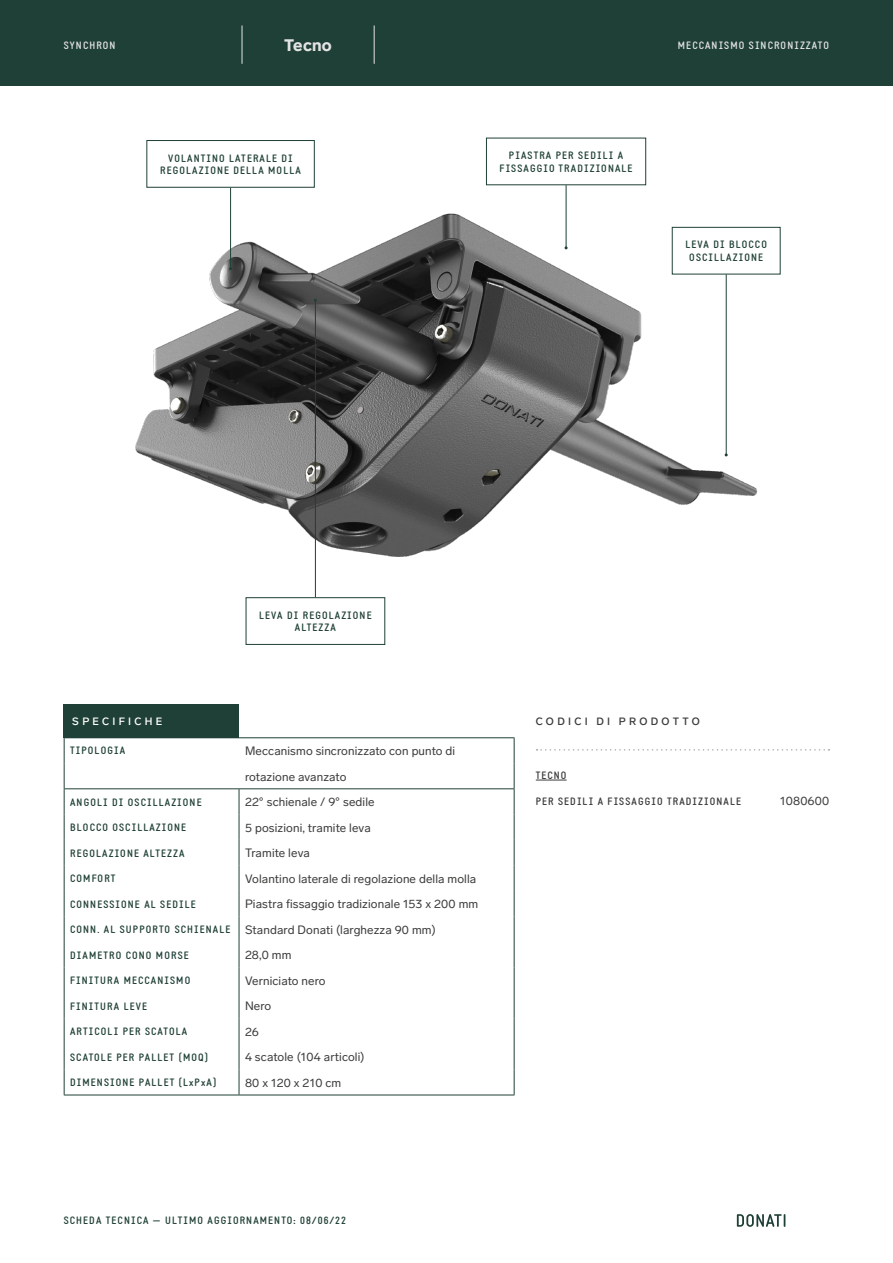
<style>
.page{position:relative;width:893px;height:1263px;background:#fff}
.page>*{position:absolute;margin:0;border:0;box-sizing:border-box;transform-origin:0 0}
.t1{font:900 16.5px "Lab Grotesque";letter-spacing:.015em;color:#e3e3e3}
.t2{font:12px/25.5px "Lab Grotesque";letter-spacing:.01em;color:#3c3c3b}
.t3{font:700 10.5px/12.6px "Static";letter-spacing:.1em;color:#1f4036;text-align:center}
.t4{font:700 10.5px "Static";letter-spacing:.1em;color:#3c3c3b}
.t5{font:700 10.5px "Static";letter-spacing:.1em;color:#e3e3e3}
.t6{font:500 10.5px "Lab Grotesque";letter-spacing:.32em;color:#3c3c3b}
.t7{font:500 10.5px "Lab Grotesque";letter-spacing:.31em;color:#fff}
.s1{font-family:"Static";font-weight:700;font-size:10.5px;color:#1f4036}
</style>
<div class="page">
<div style="left:0;top:0;width:893px;height:85px;background:#1f4036"></div>
<img style="left:135px;top:137px;width:643px;height:480px">
<hr style="left:315px;top:300px;width:1px;height:297px;background:#1f4036">
<hr style="left:566px;top:185px;width:1px;height:63px;background:#1f4036">
<hr style="left:230px;top:188px;width:1px;height:81px;background:#1f4036">
<div style="left:146px;top:140px;width:169px;height:48px;border:1px solid #1f4036"></div>
<hr style="left:726px;top:274px;width:1px;height:181px;background:#1f4036">
<div style="left:64px;top:704px;width:175px;height:33px;background:#1f4036"></div>
<hr style="left:536px;top:780px;width:31px;height:1px;background:#3c3c3b">
<hr style="left:64px;top:1094px;width:175px;height:1px;background:#1f4036">
<hr style="left:239px;top:1094px;width:275px;height:1px;background:#1f4036">
<svg style="left:239px;top:789px;width:1px;height:305px"></svg>
<hr style="left:64px;top:737px;width:175px;height:1px;background:#1f4036">
<hr style="left:239px;top:737px;width:275px;height:1px;background:#1f4036">
<svg style="left:64px;top:738px;width:1px;height:356px"></svg>
<svg style="left:514px;top:738px;width:1px;height:356px"></svg>
<hr style="left:64px;top:788px;width:175px;height:1px;background:#1f4036">
<hr style="left:239px;top:788px;width:275px;height:1px;background:#1f4036">
<svg style="left:536px;top:749px;width:293px;height:2px"></svg>
<hr style="left:242px;top:26px;width:1px;height:38px;background:#e3e3e3">
<hr style="left:374px;top:26px;width:1px;height:38px;background:#e3e3e3">
<div style="left:672px;top:227px;width:108px;height:47px;border:1px solid #1f4036"></div>
<div style="left:246px;top:597px;width:139px;height:48px;border:1px solid #1f4036"></div>
<svg style="left:737px;top:1214px;width:48px;height:13px"></svg>
<p class="t5" style="left:64px;top:39px;width:53px">SYNCHRON</p>
<h1 class="t1" style="left:284px;top:35px;width:49px">Tecno</h1>
<p class="t5" style="left:678px;top:39px;width:153px">MECCANISMO SINCRONIZZATO</p>
<p class="t3" style="left:160px;top:152px;width:142px">VOLANTINO LATERALE DI<br>REGOLAZIONE DELLA MOLLA</p>
<p class="t3" style="left:500px;top:149px;width:135px">PIASTRA PER SEDILI A<br>FISSAGGIO TRADIZIONALE</p>
<p class="t3" style="left:685px;top:239px;width:83px">LEVA DI BLOCCO<br>OSCILLAZIONE</p>
<p class="t7" style="left:72px;top:715px;width:92px">SPECIFICHE</p>
<p class="t3" style="left:259px;top:609px;width:114px">LEVA DI REGOLAZIONE<br>ALTEZZA</p>
<p class="t3" style="left:70px;top:745px;width:57px">TIPOLOGIA</p>
<p class="t2" style="left:245px;top:738px;width:212px">Meccanismo sincronizzato con punto di rotazione avanzato</p>
<p class="t3" style="left:70px;top:796px;width:133px">ANGOLI DI OSCILLAZIONE</p>
<p class="t2" style="left:245px;top:789px;width:131px">22° schienale / 9° sedile</p>
<p class="t3" style="left:70px;top:821px;width:118px">BLOCCO OSCILLAZIONE</p>
<p class="t2" style="left:245px;top:815px;width:127px">5 posizioni, tramite leva</p>
<p class="t3" style="left:70px;top:847px;width:116px">REGOLAZIONE ALTEZZA</p>
<p class="t2" style="left:245px;top:840px;width:66px">Tramite leva</p>
<p class="t3" style="left:70px;top:872px;width:47px">COMFORT</p>
<p class="t2" style="left:245px;top:866px;width:233px">Volantino laterale di regolazione della molla</p>
<p class="t3" style="left:70px;top:898px;width:127px">CONNESSIONE AL SEDILE</p>
<p class="t2" style="left:70px;top:891px;width:410px;text-indent:175px">Piastra fissaggio tradizionale 153 x 200 mm<br><span class="s1">CONN. AL SUPPORTO SCHIENALE</span> Standard Donati (larghezza 90 mm)</p>
<p class="t3" style="left:70px;top:949px;width:120px">DIAMETRO CONO MORSE</p>
<p class="t2" style="left:245px;top:942px;width:48px">28,0 mm</p>
<p class="t3" style="left:70px;top:974px;width:122px">FINITURA MECCANISMO</p>
<p class="t2" style="left:245px;top:968px;width:82px">Verniciato nero</p>
<p class="t3" style="left:70px;top:1000px;width:78px">FINITURA LEVE</p>
<p class="t2" style="left:245px;top:993px;width:28px">Nero</p>
<p class="t3" style="left:70px;top:1025px;width:119px">ARTICOLI PER SCATOLA</p>
<p class="t2" style="left:245px;top:1019px;width:15px">26</p>
<p class="t3" style="left:70px;top:1051px;width:139px">SCATOLE PER PALLET (MOQ)</p>
<p class="t2" style="left:245px;top:1044px;width:121px">4 scatole (104 articoli)</p>
<p class="t3" style="left:70px;top:1076px;width:148px">DIMENSIONE PALLET (LxPxA)</p>
<p class="t2" style="left:245px;top:1070px;width:98px">80 x 120 x 210 cm</p>
<p class="t3" style="left:64px;top:1215px;width:284px">SCHEDA TECNICA — ULTIMO AGGIORNAMENTO: 08/06/22</p>
<p class="t6" style="left:536px;top:715px;width:166px">CODICI DI PRODOTTO</p>
<p class="t4" style="left:536px;top:769px;width:32px">TECNO</p>
<p class="t4" style="left:536px;top:794px;width:207px">PER SEDILI A FISSAGGIO TRADIZIONALE</p>
<p class="t2" style="left:780px;top:788px;width:51px">1080600</p>
</div>
